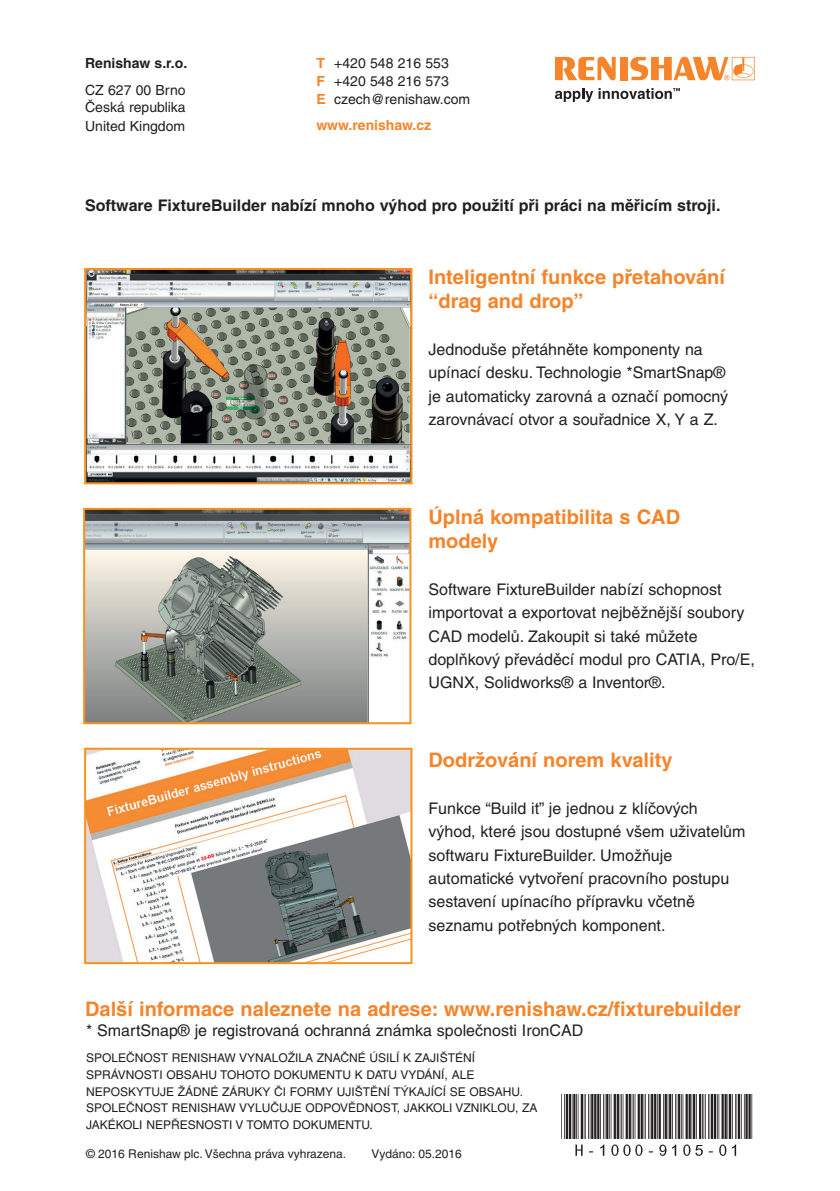
<style>
.page{position:relative;width:840px;height:1191px;background:#fff}
.page>*{position:absolute;margin:0;border:0;box-sizing:border-box;transform-origin:0 0}
.t1{font:64px "MBH16 B";color:#231f20}
.t2{font:700 20px/24px "Helvetica CE";color:#f5842a}
.t3{font:700 20px "Helvetica";color:#f5842a}
.t4{font:16px/23.4px "Helvetica CE";color:#231f20}
.t5{font:700 16px "Helvetica CE";color:#231f20}
.t6{font:16px "Helvetica";color:#231f20}
.t7{font:14px/17.8px "Helvetica CE";color:#231f20}
.t8{font:14px/18.2px "Helvetica";color:#231f20}
.t9{font:700 14px "Helvetica CE";color:#231f20}
.t10{font:12px/16.8px "Helvetica CE";color:#231f20}
.s1{font-weight:700;color:#f5842a}
.s2{font-family:"Helvetica"}
</style>
<div class="page">
<svg style="left:555px;top:88px;width:37px;height:14px"></svg>
<svg style="left:555px;top:57px;width:60px;height:23px"></svg>
<div style="left:619px;top:57px;width:8px;height:23px;background:#f5842a"></div>
<svg style="left:630px;top:57px;width:124px;height:23px"></svg>
<svg style="left:598px;top:88px;width:81px;height:11px"></svg>
<img style="left:87px;top:271px;width:322px;height:210px">
<div style="left:84px;top:268px;width:328px;height:216px;border:2px solid #f7931d"></div>
<img style="left:86px;top:511px;width:322px;height:210px">
<div style="left:83px;top:508px;width:328px;height:216px;border:2px solid #f7931d"></div>
<img style="left:87px;top:750px;width:322px;height:211px">
<div style="left:84px;top:747px;width:328px;height:217px;border:2px solid #f7931d"></div>
<p class="t9" style="left:85px;top:54px;width:104px">Renishaw s.r.o.</p>
<p class="t7" style="left:85px;top:81px;width:102px;text-align:justify">CZ 627 00 Brno Česká republika United Kingdom</p>
<p class="t8" style="left:316px;top:54px;width:134px"><span class="s1">T</span> +420 548 216 553<br><span class="s1">F</span> +420 548 216 573</p>
<p class="t7" style="left:316px;top:86px;width:155px;line-height:26.6px"><span class="s1">E</span> czech@renishaw.com <span class="s1">www.renishaw.cz</span></p>
<p class="t5" style="left:85px;top:196px;width:636px">Software FixtureBuilder nabízí mnoho výhod pro použití při práci na měřicím stroji.</p>
<p class="t2" style="left:428px;top:265px;width:298px">Inteligentní funkce přetahování “drag and drop”</p>
<p class="t4" style="left:428px;top:338px;width:301px">Jednoduše přetáhněte komponenty na upínací desku. Technologie *SmartSnap® je automaticky zarovná a označí pomocný zarovnávací otvor a souřadnice X, Y a Z.</p>
<p class="t2" style="left:428px;top:505px;width:253px">Úplná kompatibilita s CAD modely</p>
<p class="t4" style="left:428px;top:578px;width:327px">Software FixtureBuilder nabízí schopnost importovat a exportovat nejběžnější soubory CAD modelů. Zakoupit si také můžete doplňkový převáděcí modul pro CATIA, Pro/E,</p>
<p class="t6" style="left:428px;top:673px;width:238px">UGNX, Solidworks® a Inventor®.</p>
<p class="t3" style="left:428px;top:748px;width:245px">Dodržování norem kvality</p>
<p class="t4" style="left:428px;top:796px;width:318px">Funkce “Build it” je jednou z klíčových výhod, které jsou dostupné všem uživatelům softwaru FixtureBuilder. Umožňuje automatické vytvoření pracovního postupu sestavení upínacího přípravku včetně seznamu potřebných komponent.</p>
<p class="t2" style="left:85px;top:997px;width:657px">Další informace naleznete na adrese: www.renishaw.cz/fixturebuilder</p>
<p class="t4" style="left:86px;top:1018px;width:498px">* SmartSnap® je registrovaná ochranná známka společnosti IronCAD</p>
<p class="t10" style="left:86px;top:1049px;width:452px">SPOLEČNOST RENISHAW VYNALOŽILA ZNAČNÉ ÚSILÍ K ZAJIŠTÉNÍ SPRÁVNOSTI OBSAHU TOHOTO DOKUMENTU K DATU VYDÁNÍ, ALE NEPOSKYTUJE ŽÁDNÉ ZÁRUKY ČI FORMY UJIŠTĚNÍ TÝKAJÍCÍ SE OBSAHU.<br>SPOLEČNOST RENISHAW VYLUČUJE ODPOVĚDNOST, JAKKOLI VZNIKLOU, ZA JAKÉKOLI NEPŘESNOSTI V TOMTO DOKUMENTU.</p>
<p class="t10" style="left:86px;top:1145px;width:261px">© 2016 Renishaw plc. Všechna práva <span class="s2">vyhrazena.</span></p>
<p class="t10" style="left:371px;top:1145px;width:92px">Vydáno: 05.2016</p>
<h1 class="t1" style="left:561px;top:1096px;width:193px">*H-1000-9105-01*</h1>
</div>
